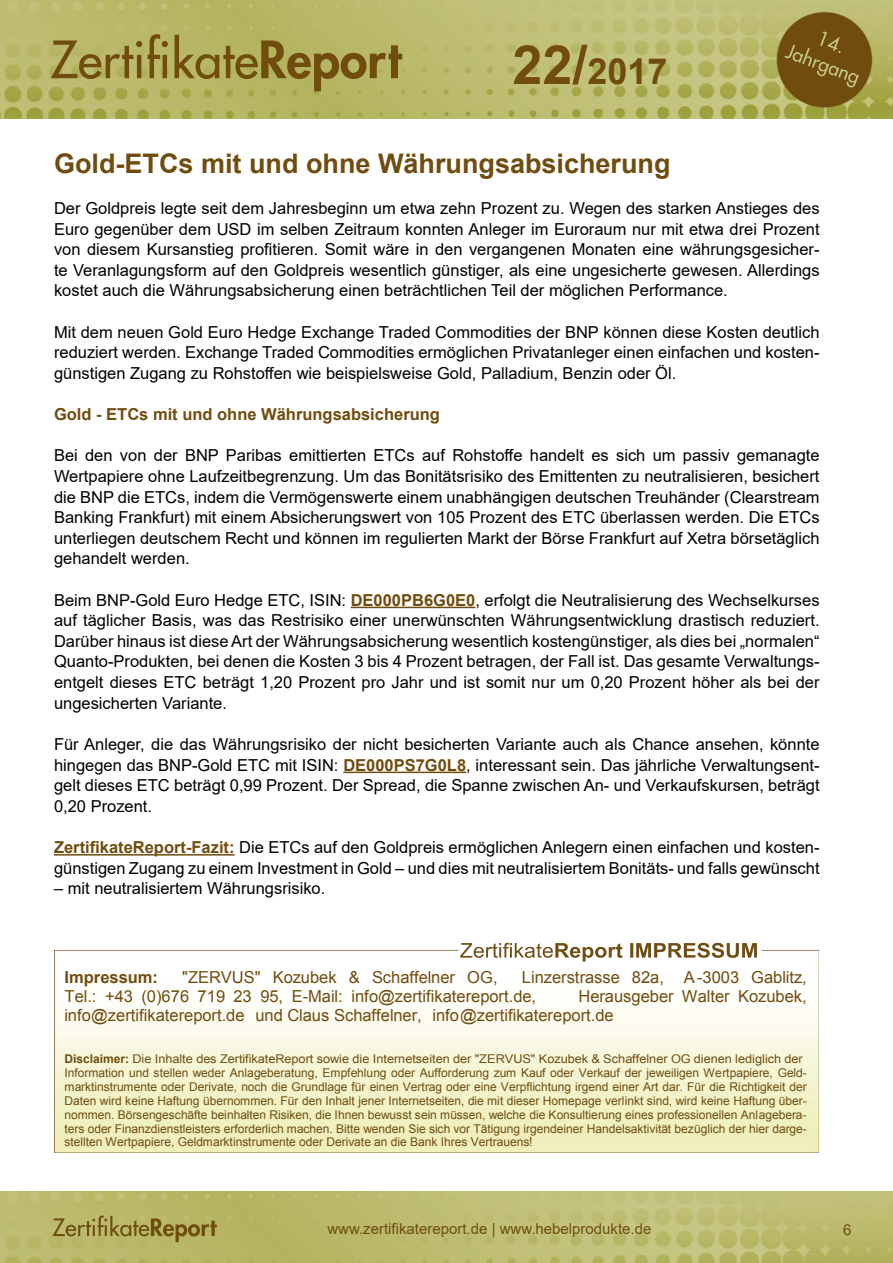
<style>
.page{position:relative;width:893px;height:1263px;background:#fff}
.page>*{position:absolute;margin:0;border:0;box-sizing:border-box;transform-origin:0 0}
.t1{font:700 36px "Arial";color:#704d0f}
.t2{font:700 27px "Arial";color:#704d0f}
.t3{font:16.5px/20.5px "Arial";color:#000;text-align:justify}
.t4{font:16.5px/19px "Arial";color:#704d0f}
.t5{font:700 16.5px "Arial";color:#704d0f}
.t6{font:15px "Arial";color:#704d0f}
.t7{font:12px/13.8px "Arial";letter-spacing:-.005em;color:#704d0f;scale:1.06 1}
.s1{font-size:54px}
.s2{font-weight:700;color:#704d0f}
.s3{font-weight:700}
</style>
<div class="page">
<img style="left:0;top:1192px;width:893px;height:71px">
<img style="left:0;top:0;width:893px;height:119px">
<hr style="left:351px;top:607px;width:124px;height:1px;background:#704d0f">
<hr style="left:343px;top:772px;width:123px;height:1px;background:#704d0f">
<hr style="left:54px;top:854px;width:181px;height:1px;background:#704d0f">
<img style="left:54px;top:942px;width:765px;height:210px">
<img style="left:503px;top:943px;width:254px;height:15px">
<h1 class="t1" style="left:512px;top:46px;width:157px"><span class="s1">22/</span>2017</h1>
<h2 class="t2" style="left:54px;top:144px;width:618px">Gold-ETCs mit und ohne Währungsabsicherung</h2>
<p class="t3" style="left:54px;top:198px;width:767px">Der Goldpreis legte seit dem Jahresbeginn um etwa zehn Prozent zu. Wegen des starken Anstieges des Euro gegenüber dem USD im selben Zeitraum konnten Anleger im Euroraum nur mit etwa drei Prozent von diesem Kursanstieg profitieren. Somit wäre in den vergangenen Monaten eine währungsgesicher&shy;te Veranlagungsform auf den Goldpreis wesentlich günstiger, als eine ungesicherte gewesen. Allerdings kostet auch die Währungsabsicherung einen beträchtlichen Teil der möglichen Performance.</p>
<p class="t3" style="left:54px;top:321px;width:767px">Mit dem neuen Gold Euro Hedge Exchange Traded Commodities der BNP können diese Kosten deutlich reduziert werden. Exchange Traded Commodities ermöglichen Privatanleger einen einfachen und kosten&shy;günstigen Zugang zu Rohstoffen wie beispielsweise Gold, Palladium, Benzin oder Öl.</p>
<p class="t5" style="left:54px;top:403px;width:387px">Gold - ETCs mit und ohne Währungsabsicherung</p>
<p class="t3" style="left:54px;top:445px;width:767px">Bei den von der BNP Paribas emittierten ETCs auf Rohstoffe handelt es sich um passiv gemanagte Wertpapiere ohne Laufzeitbegrenzung. Um das Bonitätsrisiko des Emittenten zu neutralisieren, besichert die BNP die ETCs, indem die Vermögenswerte einem unabhängigen deutschen Treuhänder (Clearstream Banking Frankfurt) mit einem Absicherungswert von 105 Prozent des ETC überlassen werden. Die ETCs unterliegen deutschem Recht und können im regulierten Markt der Börse Frankfurt auf Xetra börsetäglich gehandelt werden.</p>
<p class="t3" style="left:54px;top:589px;width:767px">Beim BNP-Gold Euro Hedge ETC, ISIN: <span class="s2">DE000PB6G0E0</span>, erfolgt die Neutralisierung des Wechselkurses auf täglicher Basis, was das Restrisiko einer unerwünschten Währungsentwicklung drastisch reduziert.<br>Darüber hinaus ist diese Art der Währungsabsicherung wesentlich kostengünstiger, als dies bei „normalen“ Quanto-Produkten, bei denen die Kosten 3 bis 4 Prozent betragen, der Fall ist. Das gesamte Verwaltungs&shy;entgelt dieses ETC beträgt 1,20 Prozent pro Jahr und ist somit nur um 0,20 Prozent höher als bei der ungesicherten Variante.</p>
<p class="t3" style="left:54px;top:734px;width:767px">Für Anleger, die das Währungsrisiko der nicht besicherten Variante auch als Chance ansehen, könnte hingegen das BNP-Gold ETC mit ISIN: <span class="s2">DE000PS7G0L8</span>, interessant sein. Das jährliche Verwaltungsent&shy;gelt dieses ETC beträgt 0,99 Prozent. Der Spread, die Spanne zwischen An- und Verkaufskursen, beträgt 0,20 Prozent.</p>
<p class="t3" style="left:54px;top:837px;width:767px"><span class="s2">ZertifikateReport-Fazit:</span> Die ETCs auf den Goldpreis ermöglichen Anlegern einen einfachen und kosten&shy;günstigen Zugang zu einem Investment in Gold – und dies mit neutralisiertem Bonitäts- und falls gewünscht</p>
<p class="t3" style="left:54px;top:878px;width:273px">– mit neutralisiertem Währungsrisiko.</p>
<p class="t5" style="left:64px;top:966px;width:95px">Impressum:</p>
<p class="t4" style="left:182px;top:968px;width:317px">"ZERVUS" Kozubek &amp; Schaffelner OG,</p>
<p class="t4" style="left:64px;top:968px;width:744px;text-indent:457px">Linzerstrasse 82a, A-3003 Gablitz,<br>Tel.: +43 (0)676 719 23 95, E-Mail: info@zertifikatereport.de,</p>
<p class="t4" style="left:64px;top:987px;width:744px;text-indent:514px">Herausgeber Walter Kozubek, info@zertifikatereport.de und Claus Schaffelner, info@zertifikatereport.de</p>
<p class="t7" style="left:64px;top:1052px;width:702px"><span class="s3">Disclaimer:</span> Die Inhalte des ZertifikateReport sowie die Internetseiten der "ZERVUS" Kozubek &amp; Schaffelner OG dienen lediglich der Information und stellen weder Anlageberatung, Empfehlung oder Aufforderung zum Kauf oder Verkauf der jeweiligen Wertpapiere, Geld&shy;marktinstrumente oder Derivate, noch die Grundlage für einen Vertrag oder eine Verpflichtung irgend einer Art dar. Für die Richtigkeit der Daten wird keine Haftung übernommen. Für den Inhalt jener Internetseiten, die mit dieser Homepage verlinkt sind, wird keine Haftung über&shy;nommen. Börsengeschäfte beinhalten Risiken, die Ihnen bewusst sein müssen, welche die Konsultierung eines professionellen Anlagebera&shy;ters oder Finanzdienstleisters erforderlich machen. Bitte wenden Sie sich vor Tätigung irgendeiner Handelsaktivität bezüglich der hier darge&shy;stellten Wertpapiere, Geldmarktinstrumente oder Derivate an die Bank Ihres Vertrauens!</p>
<p class="t6" style="left:327px;top:1218px;width:326px">www.zertifikatereport.de | www.hebelprodukte.de</p>
<p class="t6" style="left:843px;top:1219px;width:10px">6</p>
</div>
